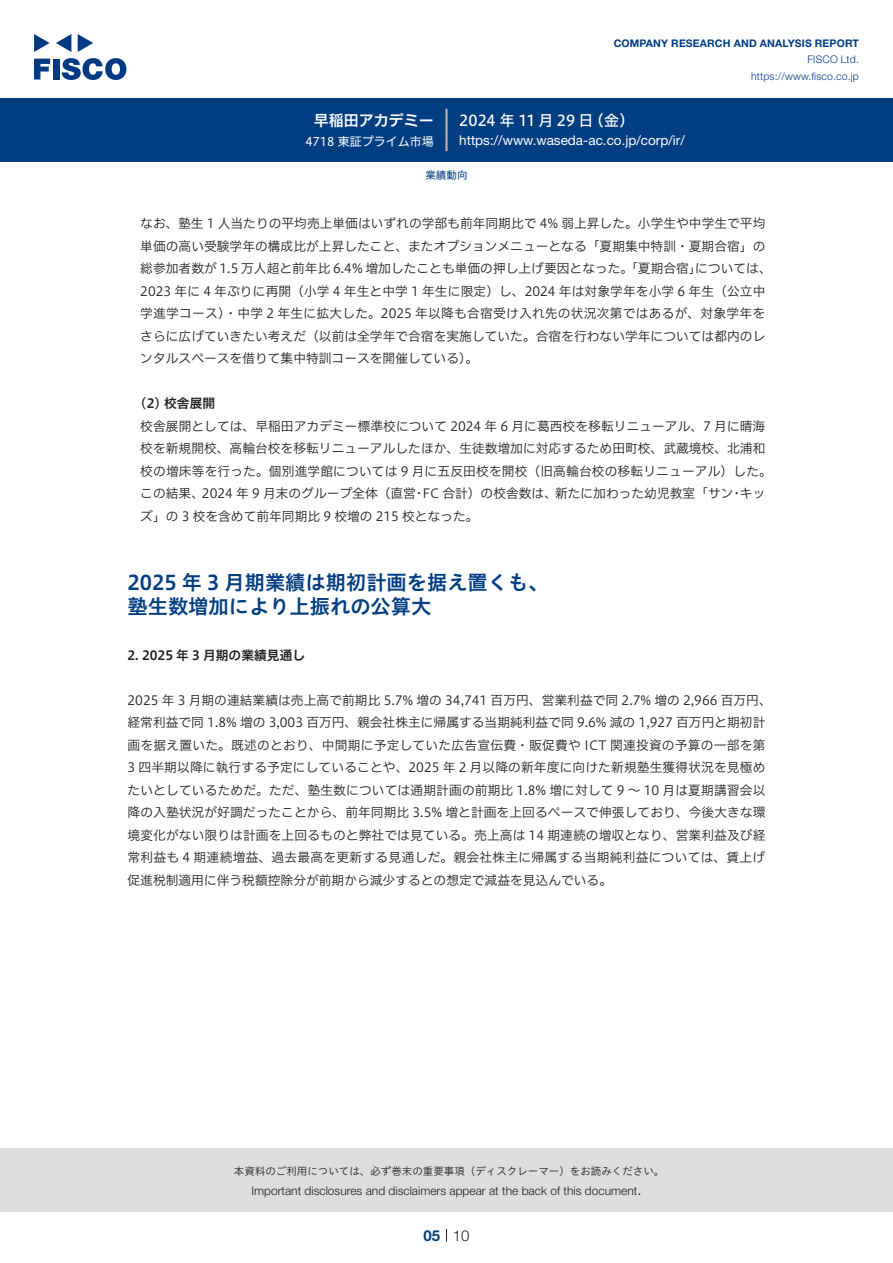
<style>
.page{position:relative;width:893px;height:1263px;background:#fff}
.page>*{position:absolute;margin:0;border:0;box-sizing:border-box;transform-origin:0 0}
.中タイトル{font:20.25px/24px "Hiragino UD Sans Std W6";color:#003d81}
.t1{font:15px "Hiragino UD Sans F Std N W5";letter-spacing:.005em;color:#fff}
.t2{font:15px "Hiragino UD Sans F Std N W6";color:#fff}
.t3{font:300 15px "Helvetica Neue LT Std";color:#231f20}
.t4{font:700 15px "Helvetica Neue LT Std";color:#003d81}
.t5{font:13.5px "Helvetica Neue LT Std";color:#fff}
.本文3mm{font:12.75px/22.5px "Hiragino UD Sans F Std N W3";color:#231f20}
.本文{font:12.75px/22.5px "Hiragino UD Sans F Std N W3";letter-spacing:.005em;color:#231f20}
.小タイトル{font:12.75px "Hiragino UD Sans F Std N W6";color:#231f20}
.小タイトル3mm{font:12.75px "Hiragino UD Sans F Std N W6";color:#231f20}
.t6{font:300 12px "Helvetica Neue LT Std";color:#231f20}
.t7{font:12px "Hiragino UD Sans F Std N W4";color:#fff}
.t8{font:10.5px "Hiragino UD Sans Std W3";color:#231f20}
.t9{font:700 10.5px "Helvetica Neue LT Std";letter-spacing:.015em;color:#003d81}
.t10{font:300 10.5px/16.5px "Helvetica Neue LT Std";letter-spacing:.015em;color:#003d81;text-align:right}
.ヘッダー{font:10.5px "Hiragino UD Sans F Std N W4";color:#003d81}
</style>
<div class="page">
<div style="left:0;top:1148px;width:893px;height:64px;background:#ddd"></div>
<svg style="left:34px;top:59px;width:16px;height:20px"></svg>
<div style="left:53px;top:59px;width:6px;height:20px;background:#003a83"></div>
<svg style="left:62px;top:58px;width:64px;height:22px"></svg>
<svg style="left:34px;top:34px;width:16px;height:18px"></svg>
<svg style="left:78px;top:34px;width:15px;height:18px"></svg>
<svg style="left:56px;top:34px;width:15px;height:18px"></svg>
<div style="left:0;top:98px;width:893px;height:64px;background:#003d81"></div>
<hr style="left:445px;top:109px;width:3px;height:42px;background:#b5b5b6">
<svg style="left:446px;top:1229px;width:1px;height:13px"></svg>
<p class="t2" style="left:314px;top:109px;width:122px">早稲田アカデミー</p>
<p class="t7" style="left:305px;top:132px;width:130px">4718 東証プライム市場</p>
<p class="t9" style="left:614px;top:37px;width:247px">COMPANY RESEARCH AND ANALYSIS REPORT</p>
<p class="t10" style="left:751px;top:51px;width:109px">FISCO Ltd. https://www.fisco.co j p.</p>
<p class="t1" style="left:589px;top:109px;width:47px">（金(</p>
<p class="t1" style="left:459px;top:109px;width:136px">2024 年 11 月 29 日</p>
<p class="t5" style="left:459px;top:132px;width:227px">https://www.waseda-ac.co j p. /corp /i r/</p>
<p class="ヘッダー" style="left:425px;top:167px;width:43px">業績動向</p>
<p class="本文3mm" style="left:140px;top:211px;width:627px">なお、塾生 1 人当たりの平均売上単価はいずれの学部も前年同期比で 4% 弱上昇した。小学生や中学生で平均</p>
<p class="本文3mm" style="left:140px;top:234px;width:627px">単価の高い受験学年の構成比が上昇したこと、またオプションメニューとなる「夏期集中特訓・夏期合宿」の</p>
<p class="本文3mm" style="left:695px;top:256px;width:78px">については、</p>
<p class="本文3mm" style="left:140px;top:256px;width:627px">総参加者数が 1.5 万人超と前年比 6.4% 増加したことも単価の押し上げ要因となった。「夏期合宿」<br>2023 年に 4 年ぶりに再開（小学 4 年生と中学 1 年生に限定）し、2024 年は対象学年を小学 6 年生（公立中学進学コース）・中学 2 年生に拡大した。2025 年以降も合宿受け入れ先の状況次第ではあるが、対象学年をさらに広げていきたい考えだ（以前は全学年で合宿を実施していた。合宿を行わない学年については都内のレンタルスペースを借りて集中特訓コースを開催している。(</p>
<p class="小タイトル3mm" style="left:140px;top:394px;width:76px">2( ) 校舎展開</p>
<p class="本文3mm" style="left:140px;top:414px;width:626px">校舎展開としては、早稲田アカデミー標準校について 2024 年 6 月に葛西校を移転リニューアル、7 月に晴海</p>
<p class="本文3mm" style="left:140px;top:436px;width:627px">校を新規開校、高輪台校を移転リニューアルしたほか、生徒数増加に対応するため田町校、武蔵境校、北浦和</p>
<p class="本文3mm" style="left:140px;top:459px;width:633px">校の増床等を行った。個別進学館については 9 月に五反田校を開校（旧高輪台校の移転リニューアル）した。</p>
<p class="本文3mm" style="left:740px;top:481px;width:27px">キッ</p>
<p class="本文3mm" style="left:202px;top:481px;width:216px">2024 年 9 月末のグループ全体（直営</p>
<p class="本文3mm" style="left:422px;top:481px;width:136px">FC 合計）の校舎数は、</p>
<p class="本文3mm" style="left:555px;top:481px;width:180px">新たに加わった幼児教室「サン</p>
<p class="本文3mm" style="left:140px;top:481px;width:340px">この結果、<br>ズ」の 3 校を含めて前年同期比 9 校増の 215 校となった。</p>
<p class="本文3mm" style="left:413px;top:481px;width:14px">・</p>
<p class="本文3mm" style="left:730px;top:481px;width:14px">・</p>
<p class="中タイトル" style="left:128px;top:569px;width:422px">2025 年 3 月期業績は期初計画を据え置くも、塾生数増加により上振れの公算大</p>
<p class="小タイトル" style="left:128px;top:645px;width:179px">2. 2025 年 3 月期の業績見通し</p>
<p class="本文" style="left:128px;top:688px;width:646px">2025 年 3 月期の連結業績は売上高で前期比 5.7% 増の 34,741 百万円、営業利益で同 2.7% 増の 2,966 百万円、経常利益で同 1.8% 増の 3,003 百万円、親会社株主に帰属する当期純利益で同 9.6% 減の 1,927 百万円と期初計画を据え置いた。既述のとおり、中間期に予定していた広告宣伝費・販促費や ICT 関連投資の予算の一部を第3 四半期以降に執行する予定にしていることや、2025 年 2 月以降の新年度に向けた新規塾生獲得状況を見極めたいとしているためだ。ただ、塾生数については通期計画の前期比 1.8% 増に対して 9 〜 10 月は夏期講習会以降の入塾状況が好調だったことから、前年同期比 3.5% 増と計画を上回るペースで伸張しており、今後大きな環境変化がない限りは計画を上回るものと弊社では見ている。売上高は 14 期連続の増収となり、営業利益及び経常利益も 4 期連続増益、過去最高を更新する見通しだ。親会社株主に帰属する当期純利益については、賃上げ促進税制適用に伴う税額控除分が前期から減少するとの想定で減益を見込んでいる。</p>
<p class="t8" style="left:234px;top:1163px;width:432px">本資料のご利用については、必ず巻末の重要事項（ディスクレーマー）をお読みください。</p>
<p class="t3" style="left:637px;top:1180px;width:6px">.</p>
<p class="t6" style="left:251px;top:1183px;width:387px">Important disclosures and disclaimers appear at the back of this document</p>
<p class="t4" style="left:423px;top:1226px;width:18px">05</p>
<p class="t3" style="left:453px;top:1226px;width:18px">10</p>
</div>
